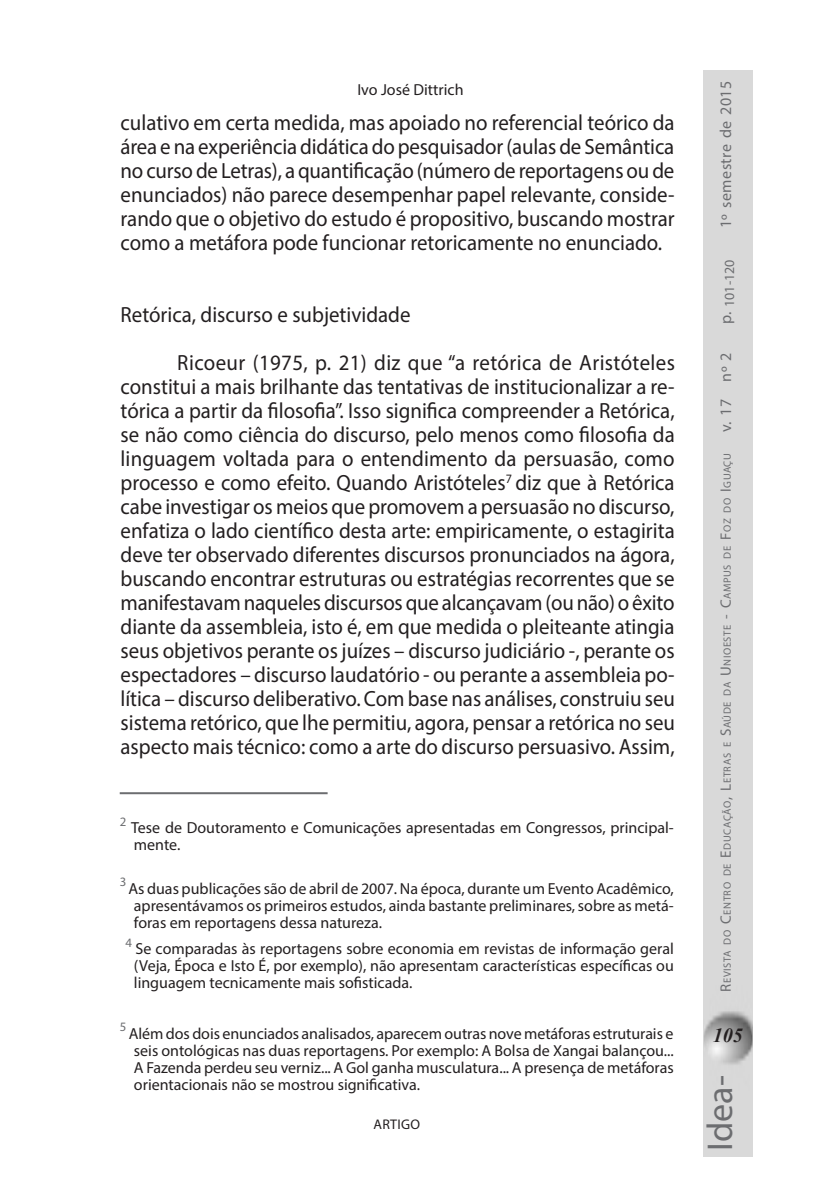
<style>
.page{position:relative;width:822px;height:1191px;background:#fff}
.page>*{position:absolute;margin:0;border:0;box-sizing:border-box;transform-origin:0 0}
.t1{font:36px "Myriad Pro";color:#6c6d70}
.A_D_TEXTO11{font:22px/24px "Myriad Pro";color:#231f20;text-align:justify;scale:.95 1}
.t2{font:italic 700 20px "Times New Roman";color:#231f20}
.A_E_RODAPE{font:16px/17px "Myriad Pro";color:#231f20;text-align:justify}
.t3{font:16px "Myriad Pro";letter-spacing:.03em;color:#6c6d70}
.A_B_AUTORES{font:16px "Myriad Pro";color:#231f20}
.t4{font:14px "Myriad Pro";color:#6c6d70}
.t5{font:14px "Myriad Pro";letter-spacing:.02em;color:#231f20}
.A_E_RODAPE-2{font:12.8px "Myriad Pro";color:#6c6d70}
.t6{font:10.4px "Myriad Pro";letter-spacing:.055em;color:#6c6d70}
.s1{font-size:15px}
</style>
<div class="page">
<div style="left:703px;top:71px;width:49px;height:1086px;background:#d9d9d9"></div>
<hr style="left:120px;top:792px;width:208px;height:2px;background:#6c6d70">
<p class="A_B_AUTORES" style="left:357px;top:80px;width:108px">Ivo José Dittrich</p>
<p class="A_D_TEXTO11" style="left:121px;top:110px;width:585px">culativo em certa medida, mas apoiado no referencial teórico da área e na experiência didática do pesquisador (aulas de Semântica no curso de Letras), a quantificação (número de reportagens ou de enunciados) não parece desempenhar papel relevante, conside&shy;rando que o objetivo do estudo é propositivo, buscando mostrar como a metáfora pode funcionar retoricamente no enunciado.</p>
<p class="A_D_TEXTO11" style="left:121px;top:302px;width:307px">Retórica, discurso e subjetividade</p>
<p class="A_D_TEXTO11" style="left:121px;top:350px;width:585px;text-indent:57px">Ricoeur (1975, p. 21) diz que “a retórica de Aristóteles constitui a mais brilhante das tentativas de institucionalizar a re&shy;tórica a partir da filosofia”. Isso significa compreender a Retórica, se não como ciência do discurso, pelo menos como filosofia da linguagem voltada para o entendimento da persuasão, como processo e como efeito. Quando Aristóteles<sup>7</sup> diz que à Retórica cabe investigar os meios que promovem a persuasão no discurso, enfatiza o lado científico desta arte: empiricamente, o estagirita deve ter observado diferentes discursos pronunciados na ágora, buscando encontrar estruturas ou estratégias recorrentes que se manifestavam naqueles discursos que alcançavam (ou não) o êxito diante da assembleia, isto é, em que medida o pleiteante atingia seus objetivos perante os juízes – discurso judiciário -, perante os espectadores – discurso laudatório - ou perante a assembleia po&shy;lítica – discurso deliberativo. Com base nas análises, construiu seu sistema retórico, que lhe permitiu, agora, pensar a retórica no seu aspecto mais técnico: como a arte do discurso persuasivo. Assim,</p>
<p class="A_E_RODAPE-2" style="left:120px;top:813px;width:8px">2</p>
<p class="A_E_RODAPE" style="left:131px;top:819px;width:544px">Tese de Doutoramento e Comunicações apresentadas em Congressos, principal&shy;mente.</p>
<p class="A_E_RODAPE-2" style="left:120px;top:874px;width:8px">3</p>
<p class="A_E_RODAPE" style="left:134px;top:879px;width:541px;text-indent:-5px">As duas publicações são de abril de 2007. Na época, durante um Evento Acadêmico, apresentávamos os primeiros estudos, ainda bastante preliminares, sobre as metá&shy;foras em reportagens dessa natureza.</p>
<p class="A_E_RODAPE-2" style="left:126px;top:934px;width:8px">4</p>
<p class="A_E_RODAPE" style="left:134px;top:940px;width:541px">Se comparadas às reportagens sobre economia em revistas de informação geral (Veja, Época e Isto É, por exemplo), não apresentam características específicas ou linguagem tecnicamente mais sofisticada.</p>
<p class="A_E_RODAPE-2" style="left:120px;top:1019px;width:8px">5</p>
<p class="A_E_RODAPE" style="left:134px;top:1024px;width:541px;text-indent:-5px">Além dos dois enunciados analisados, aparecem outras nove metáforas estruturais e seis ontológicas nas duas reportagens. Por exemplo: A Bolsa de Xangai balançou...<br>A Fazenda perdeu seu verniz... A Gol ganha musculatura... A presença de metáforas orientacionais não se mostrou significativa.</p>
<p class="t5" style="left:373px;top:1115px;width:48px">ARTIGO</p>
<p class="t3" style="left:716px;top:228px;width:149px;rotate:-90deg">1º semestre de 2015</p>
<p class="t4" style="left:721px;top:307px;width:49px;rotate:-90deg">101-120</p>
<p class="t3" style="left:716px;top:324px;width:14px;rotate:-90deg">p.</p>
<p class="t3" style="left:716px;top:432px;width:81px;rotate:-90deg">v. 17 nº 2</p>
<p class="t6" style="left:721px;top:991px;width:540px;rotate:-90deg"><span class="s1">R</span>evista do <span class="s1">C</span>entro de <span class="s1">E</span>ducação<span class="s1">, L</span>etras e <span class="s1">S</span>aúde da <span class="s1">U</span> nioeste <span class="s1">- C</span>ampus de <span class="s1">F</span>oz do <span class="s1">I</span> guaçu</p>
<p class="t2" style="left:713px;top:1021px;width:31px">105</p>
<h1 class="t1" style="left:698px;top:1150px;width:77px;rotate:-90deg">Idea-</h1>
</div>
